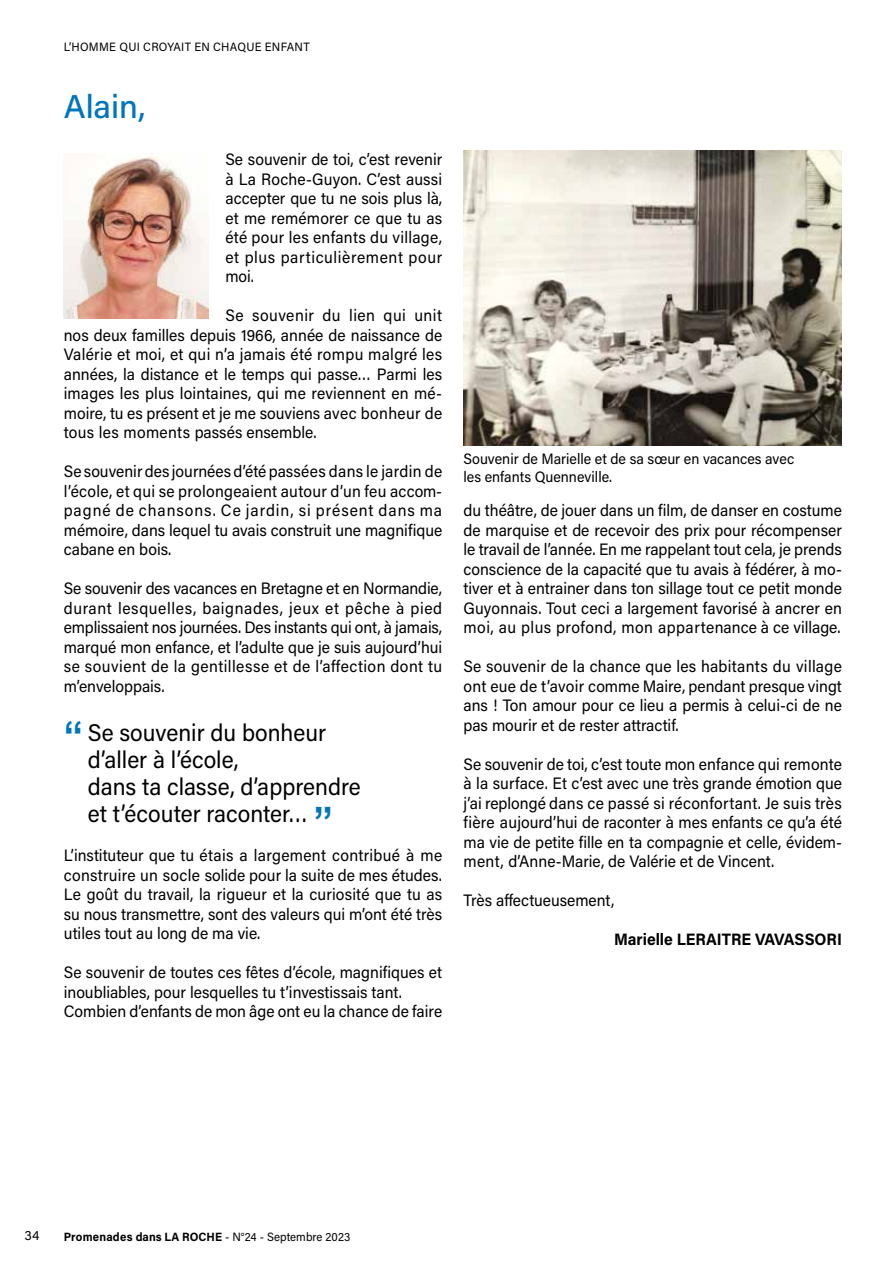
<style>
.page{position:relative;width:893px;height:1263px;background:#fff}
.page>*{position:absolute;margin:0;border:0;box-sizing:border-box;transform-origin:0 0}
.t1{font:500 33px "Acumin Pro";color:#0075bf}
.t2{font:24px/27px "Acumin Pro";color:#000;scale:.95 1}
.t3{font:16.5px/19.5px "Acumin Pro";color:#000;text-align:justify;scale:.95 1}
.t4{font:700 16.5px "Acumin Pro";color:#000;scale:.95 1}
.t5{font:15px/18px "Acumin Pro";color:#000;scale:.95 1}
.t6{font:13.5px "Acumin Pro";color:#000}
.t7{font:700 12px "Acumin Pro";letter-spacing:.01em;color:#000;scale:.95 1}
.t8{font:12px "Acumin Pro";letter-spacing:.02em;color:#000;scale:.95 1}
.s1{font-family:"Arial";font-weight:700;font-size:40.5px;color:#0075bf}
.s2{font-weight:400}
</style>
<div class="page">
<img style="left:64px;top:153px;width:144px;height:166px">
<img style="left:463px;top:150px;width:379px;height:296px">
<p class="t8" style="left:64px;top:39px;width:260px">L’HOMME QUI CROYAIT EN CHAQUE ENFANT</p>
<h1 class="t1" style="left:64px;top:83px;width:83px">Alain,</h1>
<p class="t3" style="left:225px;top:149px;width:230px">Se souvenir de toi, c’est revenir à La Roche-Guyon. C’est aussi accepter que tu ne sois plus là, et me remémorer ce que tu as été pour les enfants du village, et plus particulièrement pour moi.</p>
<p class="t3" style="left:64px;top:305px;width:400px;text-indent:162px">Se souvenir du lien qui unit nos deux familles depuis 1966, année de naissance de Valérie et moi, et qui n’a jamais été rompu malgré les années, la distance et le temps qui passe… Parmi les images les plus lointaines, qui me reviennent en mé&shy;moire, tu es présent et je me souviens avec bonheur de tous les moments passés ensemble.</p>
<p class="t3" style="left:64px;top:461px;width:400px">Se souvenir des journées d’été passées dans le jardin de l’école, et qui se prolongeaient autour d’un feu accom&shy;pagné de chansons. Ce jardin, si présent dans ma mémoire, dans lequel tu avais construit une magnifique cabane en bois.</p>
<p class="t3" style="left:64px;top:578px;width:400px">Se souvenir des vacances en Bretagne et en Normandie, durant lesquelles, baignades, jeux et pêche à pied emplissaient nos journées. Des instants qui ont, à jamais, marqué mon enfance, et l’adulte que je suis aujourd’hui se souvient de la gentillesse et de l’affection dont tu m’enveloppais.</p>
<h2 class="t2" style="left:88px;top:718px;width:289px;text-indent:-24px"><span class="s1">“</span> Se souvenir du bonheur d’aller à l’école,<br>dans ta classe, d’apprendre et t’écouter raconter… <span class="s1">”</span></h2>
<p class="t3" style="left:64px;top:845px;width:400px">L’instituteur que tu étais a largement contribué à me construire un socle solide pour la suite de mes études.<br>Le goût du travail, la rigueur et la curiosité que tu as su nous transmettre, sont des valeurs qui m’ont été très utiles tout au long de ma vie.</p>
<p class="t3" style="left:64px;top:962px;width:400px;text-align:left">Se souvenir de toutes ces fêtes d’école, magnifiques et inoubliables, pour lesquelles tu t’investissais tant.<br>Combien d’enfants de mon âge ont eu la chance de faire</p>
<p class="t5" style="left:463px;top:449px;width:350px">Souvenir de Marielle et de sa sœur en vacances avec les enfants Quenneville.</p>
<p class="t3" style="left:463px;top:500px;width:400px">du théâtre, de jouer dans un film, de danser en costume de marquise et de recevoir des prix pour récompenser le travail de l’année. En me rappelant tout cela, je prends conscience de la capacité que tu avais à fédérer, à mo&shy;tiver et à entrainer dans ton sillage tout ce petit monde Guyonnais. Tout ceci a largement favorisé à ancrer en moi, au plus profond, mon appartenance à ce village.</p>
<p class="t3" style="left:463px;top:656px;width:400px">Se souvenir de la chance que les habitants du village ont eue de t’avoir comme Maire, pendant presque vingt ans ! Ton amour pour ce lieu a permis à celui-ci de ne pas mourir et de rester attractif.</p>
<p class="t3" style="left:463px;top:754px;width:400px">Se souvenir de toi, c’est toute mon enfance qui remonte à la surface. Et c’est avec une très grande émotion que j’ai replongé dans ce passé si réconfortant. Je suis très fière aujourd’hui de raconter à mes enfants ce qu’a été ma vie de petite fille en ta compagnie et celle, évidem&shy;ment, d’Anne-Marie, de Valérie et de Vincent.</p>
<p class="t3" style="left:463px;top:890px;width:160px">Très affectueusement,</p>
<p class="t4" style="left:614px;top:928px;width:241px">Marielle LERAITRE VAVASSORI</p>
<p class="t6" style="left:24px;top:1226px;width:16px">34</p>
<p class="t7" style="left:64px;top:1228px;width:303px">Promenades dans LA ROCHE <span class="s2">- N°24 - Septembre 2023</span></p>
</div>
